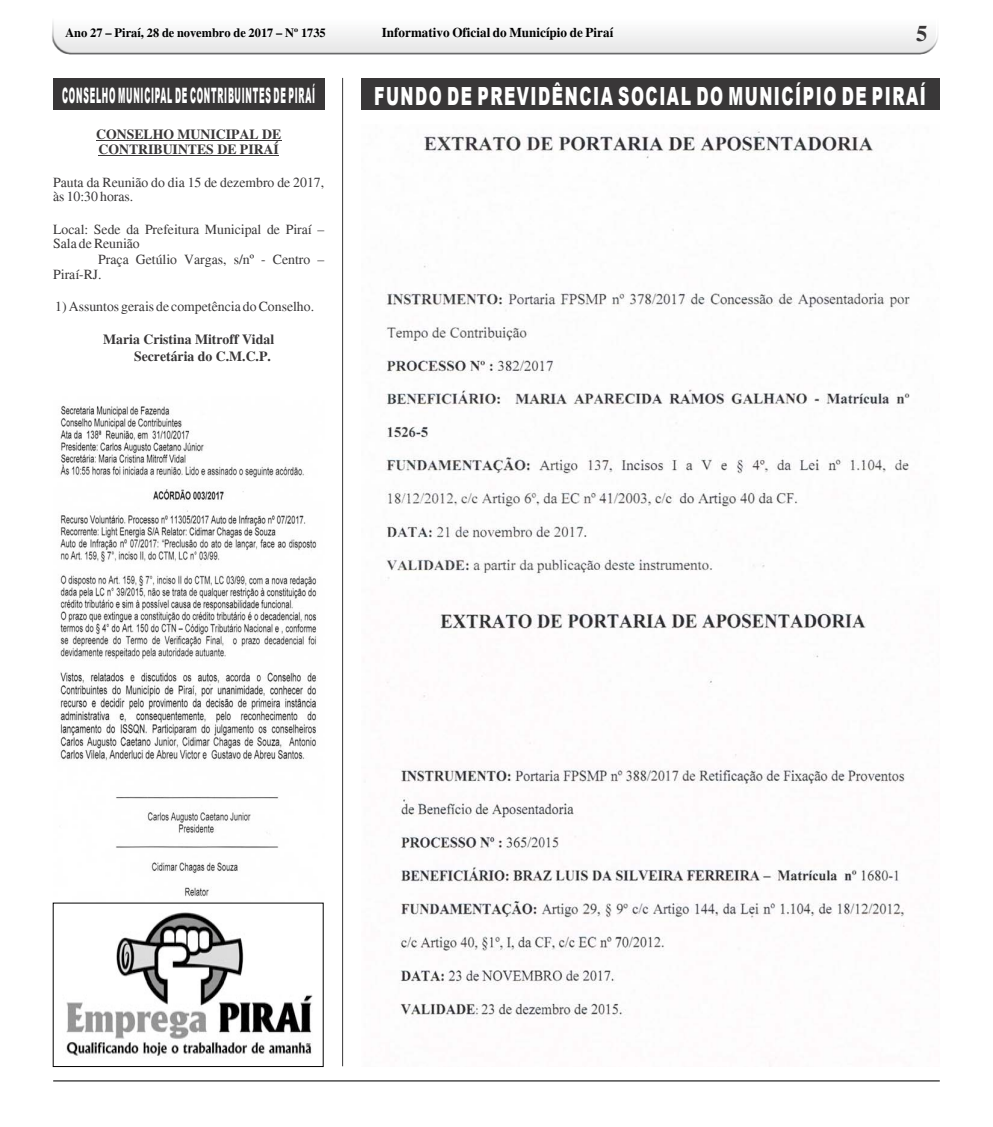
<style>
.page{position:relative;width:993px;height:1127px;background:#fff}
.page>*{position:absolute;margin:0;border:0;box-sizing:border-box;transform-origin:0 0}
.t1{font:900 25px "Arial";letter-spacing:.095em;color:#fff;scale:.63 1}
.t2{font:700 22.5px "Times New Roman";color:#393738}
.t3{font:900 21.25px "Arial";letter-spacing:.095em;color:#fff;scale:.36 1}
.t4{font:13.75px/14.6px "Times New Roman";color:#393738}
.t5{font:700 13.75px/14.9px "Times New Roman";color:#393738}
.t6{font:700 13.25px "Times New Roman";color:#000}
.t7{font:700 12.5px "Times New Roman";color:#000}
.s1{font-size:12.62px}
</style>
<div class="page">
<img style="left:52px;top:22px;width:886px;height:33px">
<hr style="left:53px;top:1080px;width:886px;height:1px;background:#000">
<img style="left:385px;top:130px;width:525px;height:888px">
<hr style="left:342px;top:78px;width:1px;height:988px;background:#393738">
<div style="left:53px;top:78px;width:271px;height:32px;background:#393738"></div>
<hr style="left:96px;top:141px;width:185px;height:1px;background:#393738">
<hr style="left:98px;top:155px;width:181px;height:1px;background:#393738">
<img style="left:53px;top:405px;width:271px;height:661px">
<div style="left:361px;top:78px;width:578px;height:32px;background:#393738"></div>
<p class="t7" style="left:65px;top:29px;width:262px"><span class="s1">Ano 27 – Piraí,</span> 28 de novembro de 2017 – Nº 1735</p>
<p class="t6" style="left:382px;top:29px;width:233px">Informativo Oficial do Município de Piraí</p>
<h2 class="t2" style="left:915px;top:26px;width:13px">5</h2>
<h3 class="t3" style="left:62px;top:88px;width:704px">CONSELHO MUNICIPAL DE CONTRIBUINTES DE PIRAÍ</h3>
<p class="t5" style="left:96px;top:129px;width:186px">CONSELHO MUNICIPAL DE<br>CONTRIBUINTES DE PIRAÍ</p>
<p class="t4" style="left:53px;top:176px;width:272px">Pauta da Reunião do dia 15 de dezembro de 2017, às 10:30 horas.</p>
<p class="t4" style="left:53px;top:223px;width:272px">Local: Sede da Prefeitura Municipal de Piraí –<br>Sala de Reunião</p>
<p class="t4" style="left:53px;top:254px;width:272px;text-indent:45px">Praça Getúlio Vargas, s/nº - Centro –<br>Piraí-RJ.</p>
<p class="t4" style="left:55px;top:301px;width:260px">1) Assuntos gerais de competência do Conselho.</p>
<p class="t5" style="left:103px;top:332px;width:172px;line-height:16.5px;text-align:right">Maria Cristina Mitroff Vidal<br>Secretária do C.M.C.P.</p>
<h1 class="t1" style="left:374px;top:87px;width:877px">FUNDO DE PREVIDÊNCIA SOCIAL DO MUNICÍPIO DE PIRAÍ</h1>
</div>
